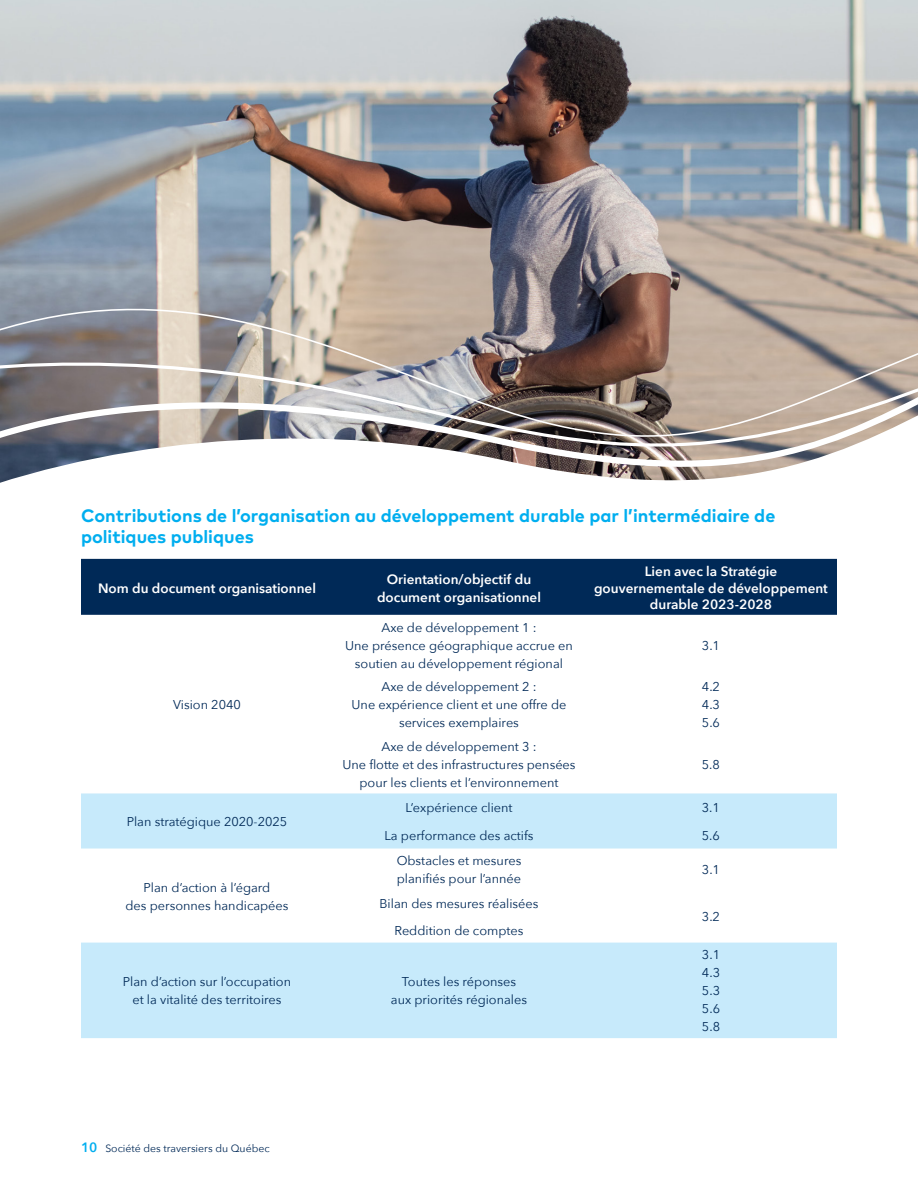
<style>
.page{position:relative;width:918px;height:1188px;background:#fff}
.page>*{position:absolute;margin:0;border:0;box-sizing:border-box;transform-origin:0 0}
.t1{font:700 18px/21.6px "Mark Pro";color:#00aeef}
.t2{font:600 13.5px/16.2px "Avenir Next";color:#fff;text-align:center}
.t3{font:12.75px/18px "Avenir Next";color:#002957;text-align:center}
.t4{font:10.5px "Avenir Next";color:#002957}
.s1{font-weight:600;font-size:13.5px;color:#00aeef}
</style>
<div class="page">
<img style="left:0;top:0;width:918px;height:301px">
<svg style="left:0;top:301px;width:918px;height:58px;background:#a2958f"></svg>
<svg style="left:0;top:359px;width:918px;height:11px;background:#a2938c"></svg>
<img style="left:0;top:370px;width:918px;height:12px">
<svg style="left:0;top:382px;width:918px;height:177px"></svg>
<div style="left:81px;top:559px;width:756px;height:56px;background:#002957"></div>
<svg style="left:81px;top:793px;width:756px;height:245px"></svg>
<div style="left:333px;top:943px;width:504px;height:95px;background:#c7eafb"></div>
<h1 class="t1" style="left:81px;top:503px;width:696px">Contributions de l’organisation au développement durable par l’intermédiaire de politiques publiques</h1>
<p class="t2" style="left:98px;top:579px;width:219px">Nom du document organisationnel</p>
<p class="t2" style="left:377px;top:570px;width:165px;line-height:18px">Orientation/objectif du document organisationnel</p>
<p class="t2" style="left:594px;top:563px;width:235px">Lien avec la Stratégie gouvernementale de développement durable 2023-2028</p>
<p class="t3" style="left:173px;top:695px;width:69px">Vision 2040</p>
<p class="t3" style="left:127px;top:812px;width:162px">Plan stratégique 2020-2025</p>
<p class="t3" style="left:125px;top:878px;width:165px">Plan d’action à l’égard<br>des personnes handicapées</p>
<p class="t3" style="left:345px;top:618px;width:229px">Axe de développement 1 :<br>Une présence géographique accrue en soutien au développement régional</p>
<p class="t3" style="left:702px;top:636px;width:20px">3.1</p>
<p class="t3" style="left:352px;top:677px;width:216px">Axe de développement 2 :<br>Une expérience client et une offre de services exemplaires</p>
<p class="t3" style="left:702px;top:677px;width:20px;text-align:justify">4.2<br>4.3<br>5.6</p>
<p class="t3" style="left:342px;top:737px;width:235px">Axe de développement 3 :<br>Une flotte et des infrastructures pensées pour les clients et l’environnement</p>
<p class="t3" style="left:702px;top:755px;width:20px">5.8</p>
<p class="t3" style="left:405px;top:798px;width:109px">L’expérience client</p>
<p class="t3" style="left:702px;top:798px;width:20px">3.1</p>
<p class="t3" style="left:384px;top:826px;width:151px">La performance des actifs</p>
<p class="t3" style="left:702px;top:826px;width:20px">5.6</p>
<p class="t3" style="left:397px;top:851px;width:126px;text-align:left">Obstacles et mesures planifiés pour l’année</p>
<p class="t3" style="left:702px;top:860px;width:20px">3.1</p>
<p class="t3" style="left:380px;top:894px;width:160px">Bilan des mesures réalisées</p>
<p class="t3" style="left:702px;top:907px;width:20px">3.2</p>
<p class="t3" style="left:395px;top:921px;width:130px">Reddition de comptes</p>
<p class="t3" style="left:123px;top:972px;width:170px">Plan d’action sur l’occupation et la vitalité des territoires</p>
<p class="t3" style="left:391px;top:972px;width:138px">Toutes les réponses aux priorités régionales</p>
<p class="t4" style="left:81px;top:1139px;width:190px"><span class="s1">10</span> Société des traversiers du Québec</p>
<p class="t3" style="left:702px;top:945px;width:20px;text-align:justify">3.1<br>4.3<br>5.3<br>5.6<br>5.8</p>
</div>
